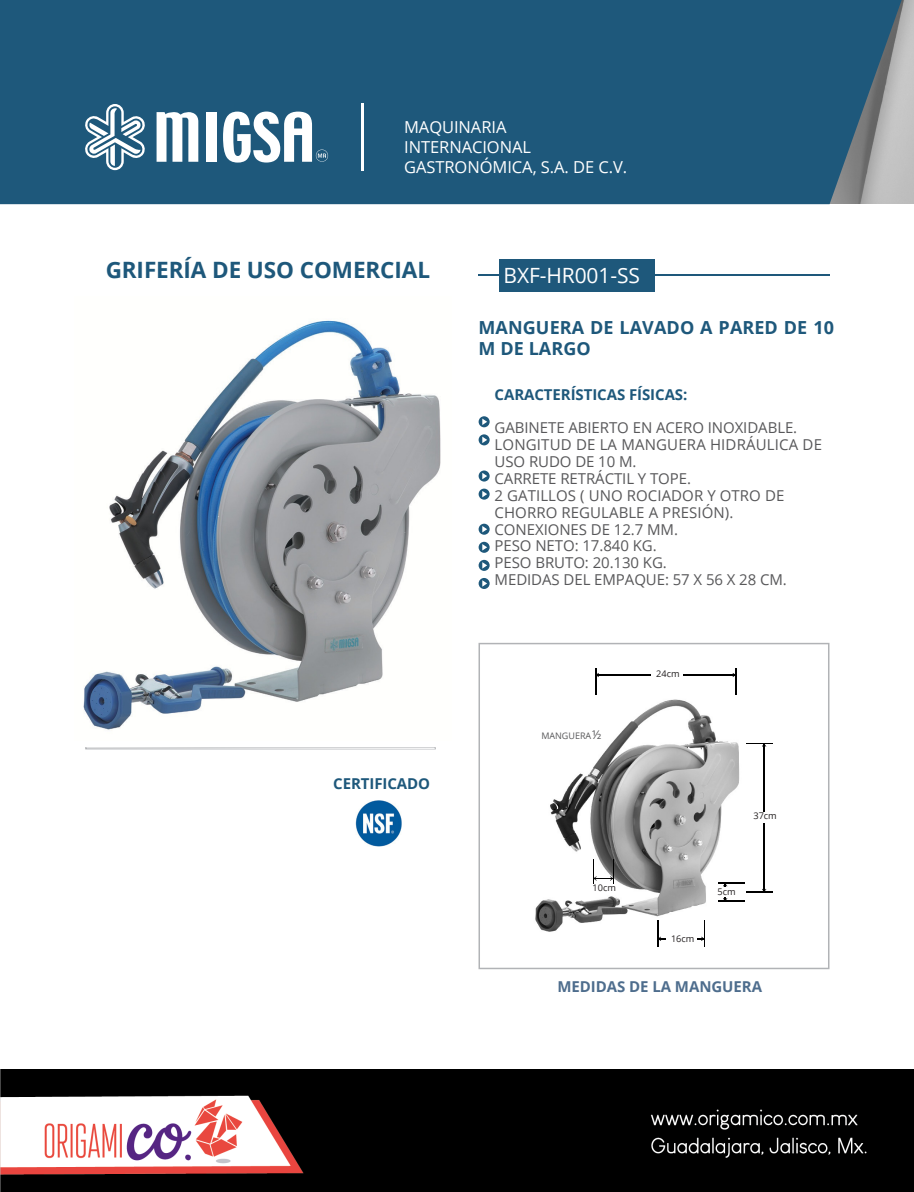
<style>
.page{position:relative;width:914px;height:1192px;background:#fff}
.page>*{position:absolute;margin:0;border:0;box-sizing:border-box;transform-origin:0 0}
.t1{font:700 22.5px "Open Sans";letter-spacing:-.005em;color:#1e587b}
.t2{font:21px "Open Sans";letter-spacing:-.005em;color:#fff}
.t3{font:700 18px/20.2px "Open Sans";letter-spacing:.005em;color:#1e587b}
.t4{font:16.5px/20.2px "Open Sans";letter-spacing:-.005em;color:#fff}
.t5{font:15px "Open Sans";letter-spacing:-.005em;color:#58585a}
.t6{font:700 15px "Open Sans";letter-spacing:-.005em;color:#1e587b}
.t7{font:700 15px "Open Sans";letter-spacing:-.005em;color:#4e6d8d}
.t8{font:12px "Open Sans";color:#58585a}
.t9{font:9.15px "Open Sans";letter-spacing:-.005em;color:#231f20}
.t10{font:9px "Open Sans";letter-spacing:-.005em;color:#58585a}
</style>
<div class="page">
<img style="left:901px;top:0;width:13px;height:204px">
<div style="left:0;top:0;width:901px;height:204px;background:#1e587b"></div>
<svg style="left:84px;top:104px;width:62px;height:66px"></svg>
<svg style="left:156px;top:112px;width:42px;height:50px"></svg>
<div style="left:206px;top:112px;width:10px;height:50px;background:#fff"></div>
<svg style="left:223px;top:111px;width:105px;height:51px"></svg>
<hr style="left:362px;top:104px;width:1px;height:66px;background:#fff">
<hr style="left:478px;top:274px;width:351px;height:1px;background:#1e587b">
<div style="left:500px;top:259px;width:154px;height:32px;background:#1e587b"></div>
<div style="left:478px;top:416px;width:11px;height:11px;background:#1e587b;border-radius:50%"></div>
<svg style="left:482px;top:418px;width:5px;height:7px"></svg>
<div style="left:478px;top:434px;width:11px;height:11px;background:#1e587b;border-radius:50%"></div>
<svg style="left:482px;top:436px;width:5px;height:7px"></svg>
<svg style="left:478px;top:470px;width:11px;height:11px"></svg>
<svg style="left:482px;top:473px;width:5px;height:6px"></svg>
<svg style="left:478px;top:488px;width:11px;height:11px"></svg>
<svg style="left:482px;top:491px;width:5px;height:6px"></svg>
<div style="left:478px;top:542px;width:11px;height:11px;background:#1e587b;border-radius:50%"></div>
<svg style="left:482px;top:544px;width:5px;height:6px"></svg>
<div style="left:478px;top:560px;width:11px;height:11px;background:#1e587b;border-radius:50%"></div>
<svg style="left:482px;top:562px;width:5px;height:6px"></svg>
<div style="left:478px;top:578px;width:11px;height:11px;background:#1e587b;border-radius:50%"></div>
<svg style="left:482px;top:580px;width:5px;height:6px"></svg>
<svg style="left:478px;top:523px;width:11px;height:11px"></svg>
<svg style="left:482px;top:526px;width:5px;height:6px"></svg>
<svg style="left:478px;top:642px;width:351px;height:327px"></svg>
<hr style="left:596px;top:674px;width:140px;height:1px;background:#000">
<svg style="left:595px;top:668px;width:4px;height:26px"></svg>
<div style="left:651px;top:670px;width:31px;height:10px;background:#fff"></div>
<svg style="left:732px;top:668px;width:4px;height:26px"></svg>
<div style="left:712px;top:888px;width:26px;height:8px;background:#fff"></div>
<hr style="left:763px;top:743px;width:1px;height:147px;background:#000">
<div style="left:748px;top:812px;width:30px;height:10px;background:#fff"></div>
<svg style="left:746px;top:743px;width:26px;height:3px"></svg>
<svg style="left:718px;top:882px;width:54px;height:19px"></svg>
<hr style="left:658px;top:938px;width:46px;height:1px;background:#000">
<svg style="left:657px;top:920px;width:4px;height:26px"></svg>
<svg style="left:701px;top:920px;width:4px;height:26px"></svg>
<div style="left:666px;top:935px;width:30px;height:9px;background:#fff"></div>
<div style="left:538px;top:730px;width:67px;height:14px;background:#fff"></div>
<svg style="left:593px;top:860px;width:21px;height:24px"></svg>
<div style="left:590px;top:884px;width:26px;height:10px;background:#fff"></div>
<img style="left:83px;top:320px;width:358px;height:410px">
<svg style="left:85px;top:747px;width:351px;height:2px"></svg>
<img style="left:355px;top:800px;width:47px;height:46px">
<img style="left:0;top:1069px;width:914px;height:122px">
<p class="t4" style="left:404px;top:116px;width:224px">MAQUINARIA<br>INTERNACIONAL<br>GASTRONÓMICA, S.A. DE C.V.</p>
<p class="t1" style="left:106px;top:254px;width:326px">GRIFERÍA DE USO COMERCIAL</p>
<p class="t2" style="left:503px;top:260px;width:138px">BXF-HR001-SS</p>
<p class="t3" style="left:478px;top:317px;width:357px">MANGUERA DE LAVADO A PARED DE 10<br>M DE LARGO</p>
<p class="t6" style="left:494px;top:383px;width:194px">CARACTERÍSTICAS FÍSICAS:</p>
<p class="t5" style="left:494px;top:417px;width:304px">GABINETE ABIERTO EN ACERO INOXIDABLE.</p>
<p class="t5" style="left:494px;top:434px;width:329px">LONGITUD DE LA MANGUERA HIDRÁULICA DE</p>
<p class="t5" style="left:494px;top:451px;width:143px">USO RUDO DE 10 M.</p>
<p class="t5" style="left:494px;top:468px;width:198px">CARRETE RETRÁCTIL Y TOPE.</p>
<p class="t5" style="left:494px;top:485px;width:291px">2 GATILLOS ( UNO ROCIADOR Y OTRO DE</p>
<p class="t5" style="left:494px;top:501px;width:240px">CHORRO REGULABLE A PRESIÓN).</p>
<p class="t5" style="left:494px;top:518px;width:185px">CONEXIONES DE 12.7 MM.</p>
<p class="t5" style="left:494px;top:535px;width:164px">PESO NETO: 17.840 KG.</p>
<p class="t5" style="left:494px;top:552px;width:174px">PESO BRUTO: 20.130 KG.</p>
<p class="t5" style="left:494px;top:569px;width:294px">MEDIDAS DEL EMPAQUE: 57 X 56 X 28 CM.</p>
<p class="t6" style="left:333px;top:772px;width:98px">CERTIFICADO</p>
<p class="t10" style="left:541px;top:729px;width:51px">MANGUERA</p>
<p class="t8" style="left:592px;top:725px;width:11px">½</p>
<p class="t9" style="left:592px;top:881px;width:25px">10cm</p>
<p class="t9" style="left:656px;top:667px;width:25px">24cm</p>
<p class="t9" style="left:753px;top:809px;width:25px">37cm</p>
<p class="t9" style="left:671px;top:932px;width:25px">16cm</p>
<p class="t9" style="left:717px;top:884px;width:20px">5cm</p>
<p class="t7" style="left:557px;top:975px;width:206px">MEDIDAS DE LA MANGUERA</p>
</div>
